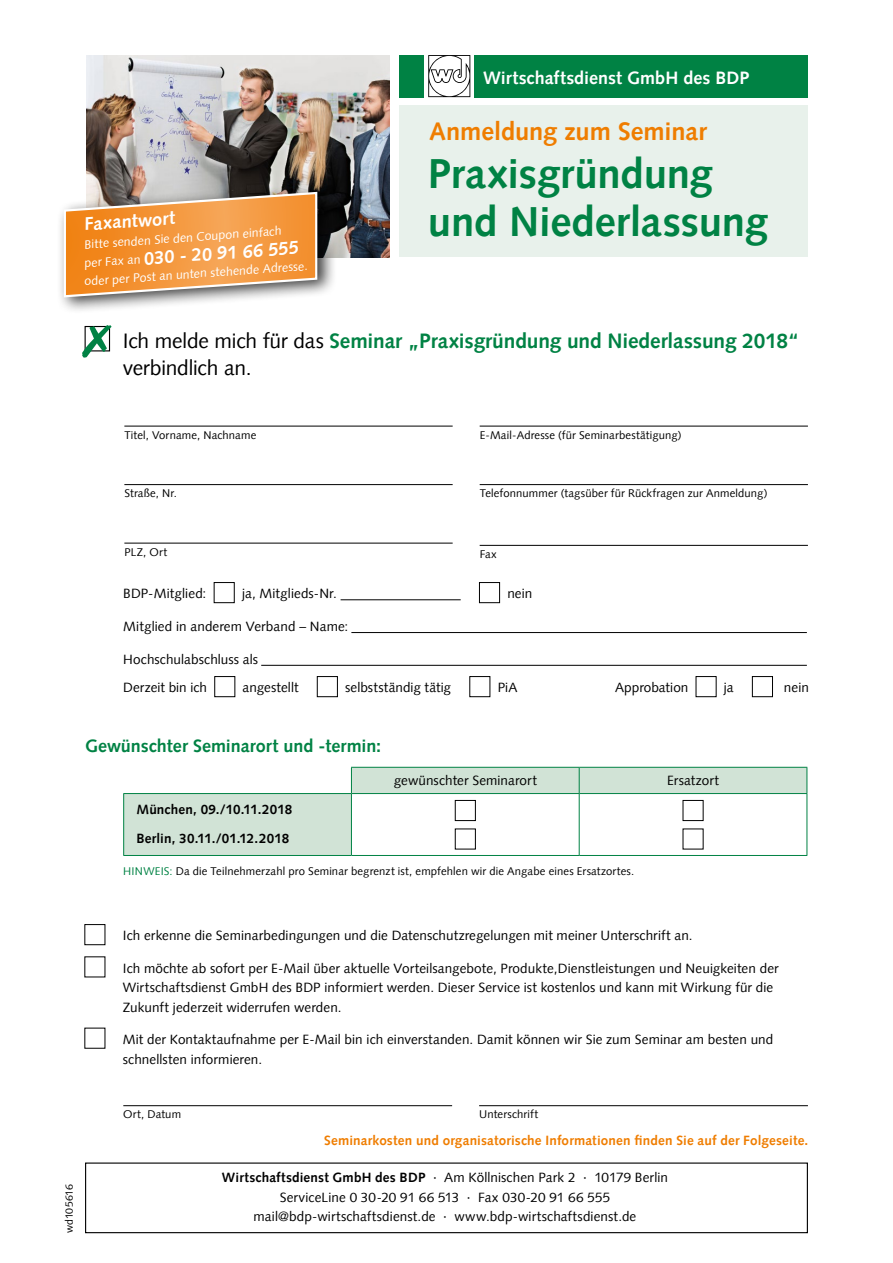
<style>
.page{position:relative;width:893px;height:1263px;background:#fff}
.page>*{position:absolute;margin:0;border:0;box-sizing:border-box;transform-origin:0 0}
.t1{font:700 42px "Syntax LT";letter-spacing:-.005em;color:#008244}
.t2{font:700 25.5px "Syntax LT";letter-spacing:-.005em;color:#ef7d00}
.t3{font:700 21px/27px "Syntax LT";letter-spacing:-.005em;color:#008244}
.t4{font:700 18.3px "Syntax LT";color:#fff}
.t5{font:700 18px "Syntax LT";color:#008244}
.t6{font:700 18px "Syntax LT";color:#fff}
.t7{font:13.5px/19.5px "Syntax LT";letter-spacing:.005em;color:#000}
.t8{font:700 13.5px "Syntax LT";letter-spacing:.01em;color:#ef7d00}
.t9{font:700 13.5px/28.5px "Syntax LT";letter-spacing:.01em;color:#000}
.t10{font:12.3px "Syntax LT";color:#fff}
.t11{font:11.25px "Syntax LT";letter-spacing:.015em;color:#000}
.t12{font:10.5px "Syntax LT";letter-spacing:-.005em;color:#000}
.s1{font-weight:400;font-size:12.3px}
.s2{font-weight:400;color:#000}
.s3{color:#008244}
.s4{font-weight:700}
</style>
<div class="page">
<div style="left:85px;top:924px;width:20px;height:21px;border:1px solid #000"></div>
<hr style="left:124px;top:426px;width:329px;height:1px;background:#000">
<hr style="left:124px;top:484px;width:329px;height:1px;background:#000">
<hr style="left:124px;top:543px;width:329px;height:1px;background:#000">
<hr style="left:480px;top:426px;width:328px;height:1px;background:#000">
<hr style="left:480px;top:484px;width:328px;height:1px;background:#000">
<hr style="left:480px;top:545px;width:328px;height:1px;background:#000">
<hr style="left:123px;top:1105px;width:329px;height:1px;background:#000">
<hr style="left:479px;top:1105px;width:329px;height:1px;background:#000">
<svg style="left:82px;top:325px;width:30px;height:33px"></svg>
<hr style="left:341px;top:599px;width:120px;height:1px;background:#000">
<hr style="left:351px;top:632px;width:456px;height:1px;background:#000">
<hr style="left:261px;top:665px;width:546px;height:1px;background:#000">
<div style="left:214px;top:582px;width:21px;height:21px;border:1px solid #000"></div>
<div style="left:479px;top:582px;width:21px;height:21px;border:1px solid #000"></div>
<div style="left:214px;top:676px;width:21px;height:21px;border:1px solid #000"></div>
<div style="left:317px;top:676px;width:21px;height:21px;border:1px solid #000"></div>
<div style="left:469px;top:676px;width:21px;height:21px;border:1px solid #000"></div>
<div style="left:696px;top:676px;width:20px;height:21px;border:1px solid #000"></div>
<div style="left:752px;top:676px;width:21px;height:21px;border:1px solid #000"></div>
<div style="left:399px;top:105px;width:409px;height:152px;background:#e8f1eb"></div>
<img style="left:87px;top:55px;width:302px;height:202px">
<svg style="left:428px;top:55px;width:42px;height:42px"></svg>
<div style="left:474px;top:55px;width:334px;height:42px;background:#008244"></div>
<div style="left:399px;top:55px;width:25px;height:42px;background:#008244"></div>
<div style="left:57px;top:184px;width:280px;height:130px;background:#000;opacity:.75"></div>
<svg style="left:63px;top:191px;width:255px;height:108px;background:#e69e57"></svg>
<svg style="left:85px;top:1162px;width:723px;height:72px"></svg>
<svg style="left:124px;top:768px;width:227px;height:87px;fill:#d1e3d6"></svg>
<hr style="left:579px;top:767px;width:228px;height:1px;background:#008244">
<hr style="left:351px;top:855px;width:228px;height:1px;background:#008244">
<hr style="left:579px;top:855px;width:228px;height:1px;background:#008244">
<hr style="left:351px;top:767px;width:228px;height:1px;background:#008244">
<svg style="left:351px;top:768px;width:457px;height:87px"></svg>
<hr style="left:351px;top:793px;width:228px;height:1px;background:#008244">
<hr style="left:123px;top:793px;width:228px;height:1px;background:#008244">
<hr style="left:123px;top:794px;width:1px;height:61px;background:#008244">
<hr style="left:351px;top:794px;width:1px;height:61px;background:#008244">
<hr style="left:123px;top:855px;width:228px;height:1px;background:#008244">
<div style="left:455px;top:800px;width:20px;height:20px;background:#fff"></div>
<div style="left:455px;top:800px;width:21px;height:21px;border:1px solid #000"></div>
<div style="left:455px;top:829px;width:20px;height:20px;background:#fff"></div>
<div style="left:683px;top:800px;width:20px;height:20px;background:#fff"></div>
<div style="left:683px;top:800px;width:20px;height:21px;border:1px solid #000"></div>
<div style="left:683px;top:829px;width:20px;height:20px;background:#fff"></div>
<h3 class="t6" style="left:483px;top:67px;width:268px">Wirtschaftsdienst GmbH des BDP</h3>
<h2 class="t2" style="left:429px;top:116px;width:279px">Anmeldung zum Seminar</h2>
<h1 class="t1" style="left:428px;top:149px;width:286px">Praxisgründung</h1>
<h3 class="t4" style="left:83px;top:214px;width:92px;rotate:-4deg">Faxantwort</h3>
<h1 class="t1" style="left:428px;top:197px;width:342px">und Niederlassung</h1>
<p class="t10" style="left:84px;top:237px;width:199px;rotate:-4deg">Bitte senden Sie den Coupon einfach</p>
<h3 class="t4" style="left:83px;top:252px;width:216px;rotate:-4deg"><span class="s1">per Fax an</span> 030 - 20 91 66 555</h3>
<p class="t10" style="left:84px;top:274px;width:225px;rotate:-4deg">oder per Post an unten stehende Adresse.</p>
<h3 class="t3" style="left:123px;top:328px;width:678px"><span class="s2">Ich melde mich für das</span> Seminar „Praxisgründung und Niederlassung 2018“ <span class="s2">verbindlich an.</span></h3>
<p class="t11" style="left:124px;top:428px;width:133px">Titel, Vorname, Nachname</p>
<p class="t11" style="left:480px;top:428px;width:204px">E-Mail-Adresse (für Seminarbestätigung)</p>
<p class="t11" style="left:124px;top:487px;width:54px">Straße, Nr.</p>
<p class="t11" style="left:480px;top:487px;width:289px">Telefonnummer (tagsüber für Rückfragen zur Anmeldung)</p>
<p class="t11" style="left:124px;top:545px;width:44px">PLZ, Ort</p>
<p class="t11" style="left:480px;top:547px;width:19px">Fax</p>
<p class="t7" style="left:123px;top:584px;width:85px">BDP-Mitglied:</p>
<p class="t7" style="left:242px;top:584px;width:96px">ja, Mitglieds-Nr.</p>
<p class="t7" style="left:507px;top:584px;width:27px">nein</p>
<p class="t7" style="left:123px;top:617px;width:227px">Mitglied in anderem Verband – Name:</p>
<p class="t7" style="left:123px;top:645px;width:136px;line-height:28.5px">Hochschulabschluss als<br>Derzeit bin ich</p>
<p class="t7" style="left:243px;top:678px;width:57px">angestellt</p>
<p class="t7" style="left:345px;top:678px;width:107px">selbstständig tätig</p>
<p class="t7" style="left:498px;top:678px;width:21px">PiA</p>
<p class="t7" style="left:615px;top:678px;width:75px">Approbation</p>
<p class="t7" style="left:724px;top:678px;width:11px">ja</p>
<p class="t7" style="left:784px;top:678px;width:26px">nein</p>
<h3 class="t5" style="left:85px;top:736px;width:298px">Gewünschter Seminarort und -termin:</h3>
<p class="t7" style="left:394px;top:771px;width:144px">gewünschter Seminarort</p>
<p class="t7" style="left:667px;top:771px;width:53px">Ersatzort</p>
<p class="t9" style="left:136px;top:795px;width:157px">München, 09./10.11.2018<br>Berlin, 30.11./01.12.2018</p>
<p class="t11" style="left:123px;top:864px;width:512px"><span class="s3">HINWEIS:</span> Da die Teilnehmerzahl pro Seminar begrenzt ist, empfehlen wir die Angabe eines Ersatzortes.</p>
<p class="t12" style="left:63px;top:1233px;width:50px;rotate:-90deg">wd105616</p>
<p class="t7" style="left:123px;top:926px;width:571px">Ich erkenne die Seminarbedingungen und die Datenschutzregelungen mit meiner Unterschrift an.</p>
<p class="t7" style="left:123px;top:958px;width:657px">Ich möchte ab sofort per E-Mail über aktuelle Vorteilsangebote, Produkte,Dienstleistungen und Neuigkeiten der<br>Wirtschaftsdienst GmbH des BDP informiert werden. Dieser Service ist kostenlos und kann mit Wirkung für die<br>Zukunft jederzeit widerrufen werden.</p>
<p class="t7" style="left:123px;top:1030px;width:652px">Mit der Kontaktaufnahme per E-Mail bin ich einverstanden. Damit können wir Sie zum Seminar am besten und schnellsten informieren.</p>
<p class="t11" style="left:123px;top:1108px;width:59px">Ort, Datum</p>
<p class="t11" style="left:479px;top:1108px;width:61px">Unterschrift</p>
<p class="t8" style="left:324px;top:1133px;width:486px">Seminarkosten und organisatorische Informationen finden Sie auf der Folgeseite.</p>
<p class="t7" style="left:222px;top:1168px;width:448px;text-align:center"><span class="s4">Wirtschaftsdienst GmbH des BDP</span> · Am Köllnischen Park 2 · 10179 Berlin<br>ServiceLine 0 30-20 91 66 513 · Fax 030-20 91 66 555 mail@bdp-wirtschaftsdienst.de · www.bdp-wirtschaftsdienst.de</p>
</div>
